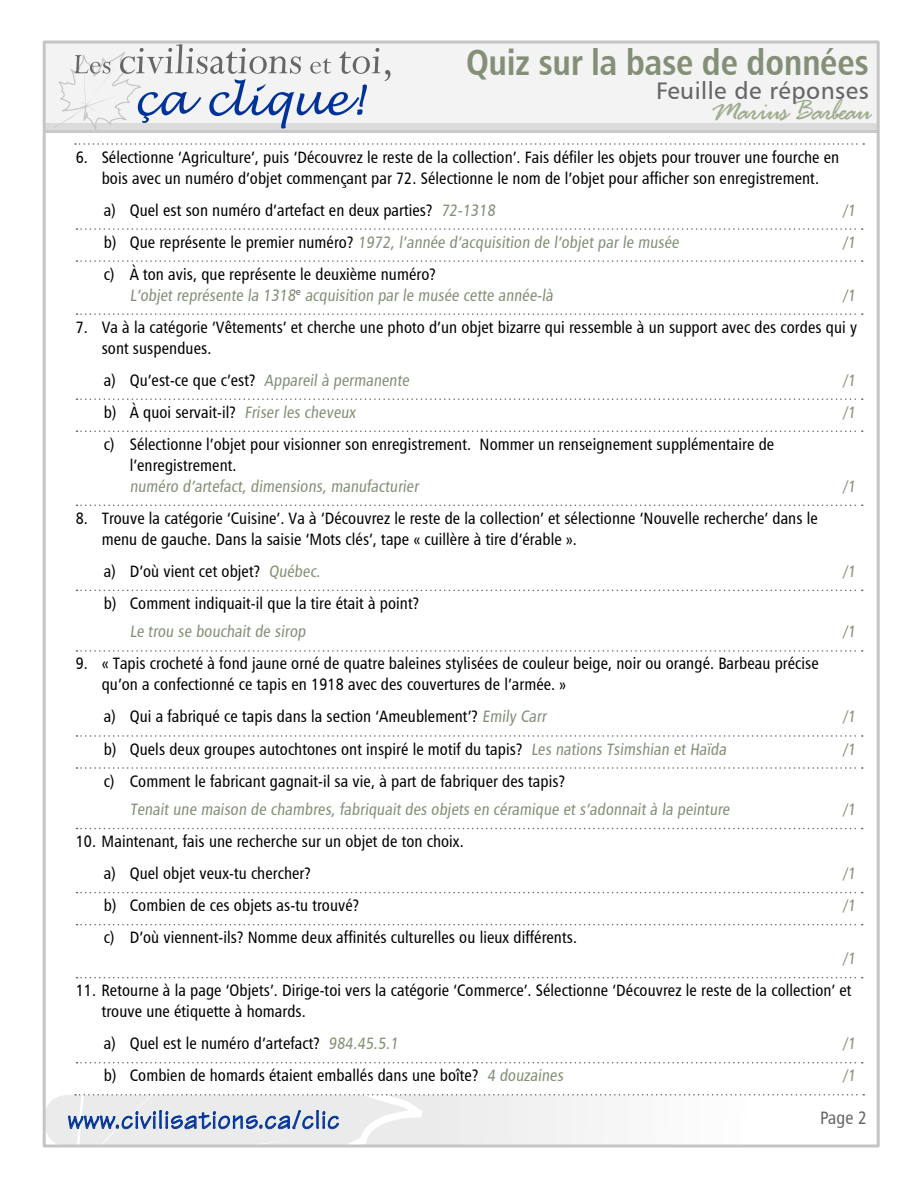
<style>
.page{position:relative;width:918px;height:1188px;background:#fff}
.page>*{position:absolute;margin:0;border:0;box-sizing:border-box;transform-origin:0 0}
.t1{font:36px "Humanist 777 BT Bold Condensed B";letter-spacing:-.01em;color:#848f77}
.t2{font:33px "Cage";letter-spacing:-.03em;color:#9fac8e;scale:.91 1}
.t3{font:27px "Technical Plain";letter-spacing:.03em;color:#039}
.t4{font:24px "Humanist 777 BT Roman B";letter-spacing:.02em;color:#666}
.Page{font:18px "Humanist 777 BT Roman Condensed B";color:#666}
.Bullets_NumberedList{font:16.5px/21px "Humanist 777 BT Roman Condensed B";letter-spacing:.005em;color:#000}
.Bullets_Numbered_List_2{font:16.5px/21px "Humanist 777 BT Roman Condensed B";letter-spacing:.005em;color:#000}
.Bullets_Numbered_List_2-2{font:16.5px/21px "Humanist 777 BT Roman Condensed B";letter-spacing:.005em;color:#848f77}
.s1{color:#848f77}
.s2{color:#000}
</style>
<div class="page">
<div style="left:44px;top:52px;width:834px;height:81px;background:#c9c9c9"></div>
<svg style="left:47px;top:122px;width:829px;height:8px;fill:#dbdbdb"></svg>
<div style="left:44px;top:43px;width:834px;height:79px;background:#f3f3f3"></div>
<svg style="left:54px;top:44px;width:337px;height:86px"></svg>
<svg style="left:76px;top:228px;width:787px;height:2px"></svg>
<svg style="left:76px;top:260px;width:787px;height:2px"></svg>
<svg style="left:76px;top:398px;width:787px;height:2px"></svg>
<svg style="left:76px;top:430px;width:787px;height:2px"></svg>
<svg style="left:76px;top:590px;width:787px;height:1px"></svg>
<svg style="left:76px;top:735px;width:787px;height:2px"></svg>
<svg style="left:76px;top:767px;width:787px;height:2px"></svg>
<svg style="left:76px;top:892px;width:787px;height:1px"></svg>
<svg style="left:76px;top:1062px;width:787px;height:2px"></svg>
<svg style="left:75px;top:143px;width:789px;height:2px"></svg>
<svg style="left:76px;top:313px;width:787px;height:2px"></svg>
<svg style="left:76px;top:505px;width:787px;height:1px"></svg>
<svg style="left:76px;top:650px;width:787px;height:2px"></svg>
<svg style="left:76px;top:828px;width:787px;height:1px"></svg>
<svg style="left:76px;top:924px;width:787px;height:1px"></svg>
<svg style="left:76px;top:977px;width:787px;height:1px"></svg>
<svg style="left:45px;top:1094px;width:834px;height:52px"></svg>
<p class="t1" style="left:466px;top:40px;width:404px">Quiz sur la base de données</p>
<p class="t4" style="left:656px;top:75px;width:214px">Feuille de réponses</p>
<p class="t2" style="left:711px;top:96px;width:178px">Marius Barbeau</p>
<p class="Bullets_NumberedList" style="left:76px;top:146px;width:765px;text-align:center">6. Sélectionne ‘Agriculture’, puis ‘Découvrez le reste de la collection’. Fais défiler les objets pour trouver une fourche en bois avec un numéro d’objet commençant par 72. Sélectionne le nom de l’objet pour afficher son enregistrement.</p>
<p class="Bullets_Numbered_List_2" style="left:104px;top:199px;width:395px">a) Quel est son numéro d’artefact en deux parties? <span class="s1">72-1318</span></p>
<p class="Bullets_Numbered_List_2-2" style="left:843px;top:199px;width:16px">/1</p>
<p class="Bullets_Numbered_List_2-2" style="left:104px;top:231px;width:579px"><span class="s2">b) Que représente le premier numéro?</span> 1972, l’année d’acquisition de l’objet par le musée</p>
<p class="Bullets_Numbered_List_2-2" style="left:843px;top:231px;width:16px">/1</p>
<p class="Bullets_Numbered_List_2-2" style="left:130px;top:263px;width:427px;text-indent:-26px"><span class="s2">c) À ton avis, que représente le deuxième numéro?<br></span>L’objet représente la 1318<sup>e</sup> acquisition par le musée cette année-là</p>
<p class="Bullets_Numbered_List_2-2" style="left:843px;top:284px;width:16px">/1</p>
<p class="Bullets_NumberedList" style="left:102px;top:316px;width:757px;text-indent:-26px">7. Va à la catégorie ‘Vêtements’ et cherche une photo d’un objet bizarre qui ressemble à un support avec des cordes qui y sont suspendues.</p>
<p class="Bullets_Numbered_List_2" style="left:104px;top:369px;width:309px">a) Qu’est-ce que c’est? <span class="s1">Appareil à permanente</span></p>
<p class="Bullets_Numbered_List_2-2" style="left:843px;top:369px;width:16px">/1</p>
<p class="Bullets_Numbered_List_2" style="left:104px;top:401px;width:256px">b) À quoi servait-il? <span class="s1">Friser les cheveux</span></p>
<p class="Bullets_Numbered_List_2-2" style="left:843px;top:401px;width:16px">/1</p>
<p class="Bullets_Numbered_List_2" style="left:130px;top:433px;width:646px;text-indent:-26px">c) Sélectionne l’objet pour visionner son enregistrement. Nommer un renseignement supplémentaire de l’enregistrement.<br><span class="s1">numéro d’artefact, dimensions, manufacturier</span></p>
<p class="Bullets_Numbered_List_2-2" style="left:843px;top:475px;width:16px">/1</p>
<p class="Bullets_NumberedList" style="left:102px;top:507px;width:718px;text-indent:-26px">8. Trouve la catégorie ‘Cuisine’. Va à ‘Découvrez le reste de la collection’ et sélectionne ‘Nouvelle recherche’ dans le menu de gauche. Dans la saisie ‘Mots clés’, tape « cuillère à tire d’érable ».</p>
<p class="Bullets_Numbered_List_2" style="left:104px;top:560px;width:220px">a) D’où vient cet objet? <span class="s1">Québec.</span></p>
<p class="Bullets_Numbered_List_2-2" style="left:843px;top:560px;width:16px">/1</p>
<p class="Bullets_Numbered_List_2" style="left:104px;top:592px;width:317px">b) Comment indiquait-il que la tire était à point?</p>
<p class="Bullets_Numbered_List_2-2" style="left:130px;top:621px;width:180px">Le trou se bouchait de sirop</p>
<p class="Bullets_Numbered_List_2-2" style="left:843px;top:621px;width:16px">/1</p>
<p class="Bullets_NumberedList" style="left:102px;top:653px;width:719px;text-indent:-26px">9. « Tapis crocheté à fond jaune orné de quatre baleines stylisées de couleur beige, noir ou orangé. Barbeau précise qu’on a confectionné ce tapis en 1918 avec des couvertures de l’armée. »</p>
<p class="Bullets_Numbered_List_2" style="left:104px;top:706px;width:446px">a) Qui a fabriqué ce tapis dans la section ‘Ameublement’? <span class="s1">Emily Carr</span></p>
<p class="Bullets_Numbered_List_2-2" style="left:843px;top:706px;width:16px">/1</p>
<p class="Bullets_Numbered_List_2" style="left:104px;top:738px;width:626px">b) Quels deux groupes autochtones ont inspiré le motif du tapis? <span class="s1">Les nations Tsimshian et Haïda</span></p>
<p class="Bullets_Numbered_List_2-2" style="left:843px;top:738px;width:16px">/1</p>
<p class="Bullets_Numbered_List_2" style="left:104px;top:770px;width:463px">c) Comment le fabricant gagnait-il sa vie, à part de fabriquer des tapis?</p>
<p class="Bullets_Numbered_List_2-2" style="left:130px;top:799px;width:604px">Tenait une maison de chambres, fabriquait des objets en céramique et s’adonnait à la peinture</p>
<p class="Bullets_Numbered_List_2-2" style="left:843px;top:799px;width:16px">/1</p>
<p class="Bullets_NumberedList" style="left:76px;top:831px;width:390px">10. Maintenant, fais une recherche sur un objet de ton choix.</p>
<p class="Bullets_Numbered_List_2" style="left:104px;top:863px;width:209px">a) Quel objet veux-tu chercher?</p>
<p class="Bullets_Numbered_List_2-2" style="left:843px;top:863px;width:16px">/1</p>
<p class="Bullets_Numbered_List_2" style="left:104px;top:895px;width:257px">b) Combien de ces objets as-tu trouvé?</p>
<p class="Bullets_Numbered_List_2-2" style="left:843px;top:895px;width:16px">/1</p>
<p class="Bullets_Numbered_List_2" style="left:104px;top:927px;width:475px">c) D’où viennent-ils? Nomme deux affinités culturelles ou lieux différents.</p>
<p class="Bullets_Numbered_List_2-2" style="left:843px;top:948px;width:16px">/1</p>
<p class="Bullets_NumberedList" style="left:102px;top:980px;width:751px;text-indent:-26px">11. Retourne à la page ‘Objets’. Dirige-toi vers la catégorie ‘Commerce’. Sélectionne ‘Découvrez le reste de la collection’ et trouve une étiquette à homards.</p>
<p class="Bullets_Numbered_List_2" style="left:104px;top:1033px;width:298px">a) Quel est le numéro d’artefact? <span class="s1">984.45.5.1</span></p>
<p class="Bullets_Numbered_List_2-2" style="left:843px;top:1033px;width:16px">/1</p>
<p class="Bullets_Numbered_List_2" style="left:104px;top:1065px;width:463px">b) Combien de homards étaient emballés dans une boîte? <span class="s1">4 douzaines</span></p>
<p class="Bullets_Numbered_List_2-2" style="left:843px;top:1065px;width:16px">/1</p>
<p class="t3" style="left:68px;top:1103px;width:273px">www.civilisations.ca/clic</p>
<p class="Page" style="left:820px;top:1107px;width:48px">Page 2</p>
</div>
